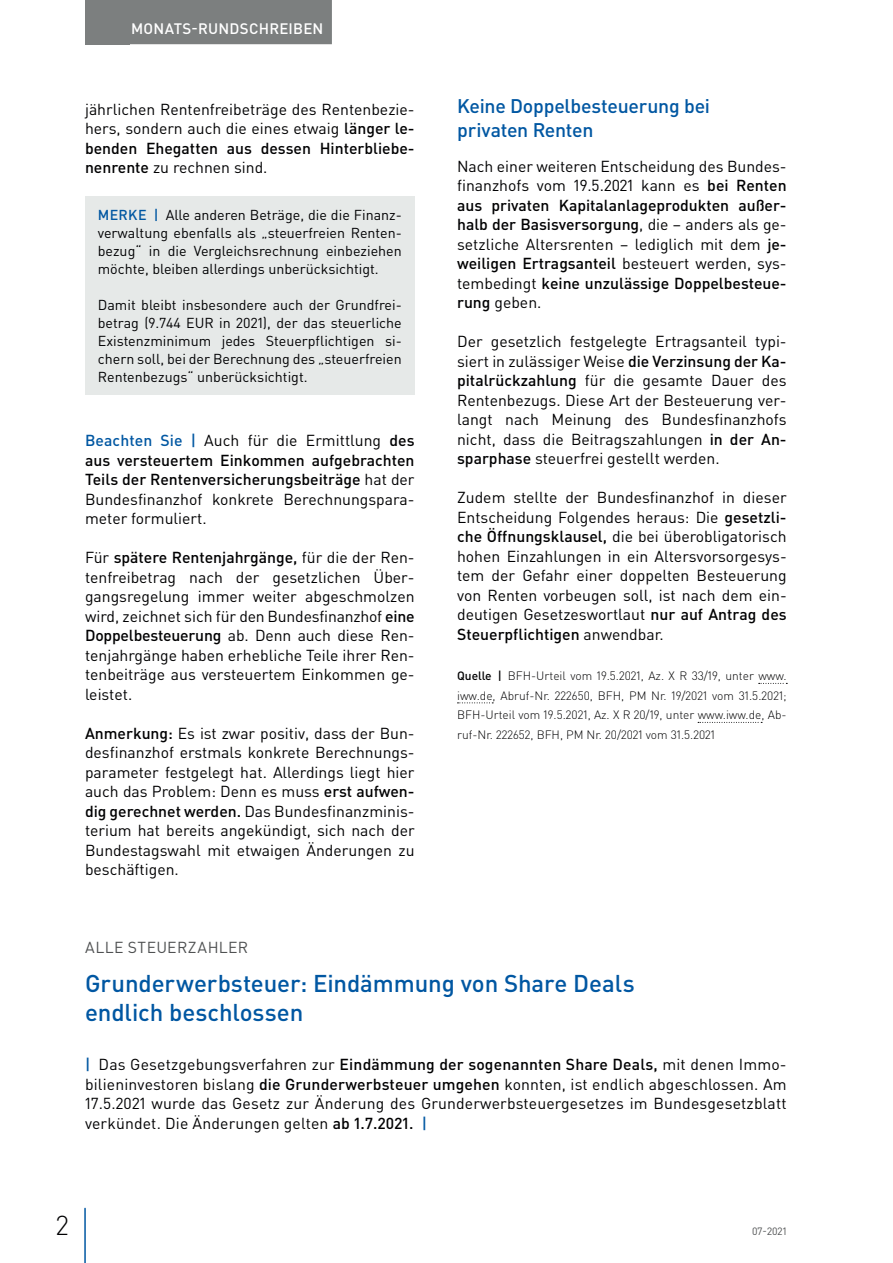
<style>
.page{position:relative;width:893px;height:1263px;background:#fff}
.page>*{position:absolute;margin:0;border:0;box-sizing:border-box;transform-origin:0 0}
.t1{font:300 27px "DIN Pro";color:#000002}
.t2{font:500 24px/28.5px "DIN Pro";letter-spacing:-.005em;color:#0157a2}
.t3{font:500 19.5px/24px "DIN Pro";letter-spacing:-.015em;color:#0157a2}
.t4{font:15.75px/19.5px "DIN Pro";color:#000002;text-align:justify}
.t5{font:15.75px "DIN Pro";letter-spacing:.025em;color:#4f5152}
.t6{font:500 15px "DIN Pro";letter-spacing:.015em;color:#fff}
.t7{font:14.25px/18px "DIN Pro";color:#000002;text-align:justify}
.t8{font:300 12px/19.5px "DIN Pro";color:#000002;text-align:justify}
.t9{font:10.5px "DIN Pro";color:#4f5152}
.s1{font-weight:500}
.s2{font-weight:500;color:#0157a2}
</style>
<div class="page">
<div style="left:85px;top:0;width:45px;height:44px;background:#7c7f7f"></div>
<hr style="left:84px;top:1208px;width:2px;height:55px;background:#0157a2">
<div style="left:122px;top:0;width:210px;height:44px;background:#7c7f7f"></div>
<div style="left:85px;top:197px;width:330px;height:198px;background:#e6e9e8"></div>
<svg style="left:759px;top:683px;width:28px;height:1px"></svg>
<svg style="left:457px;top:702px;width:36px;height:1px"></svg>
<svg style="left:698px;top:722px;width:64px;height:1px"></svg>
<p class="t6" style="left:131px;top:18px;width:194px">MONATS-RUNDSCHREIBEN</p>
<p class="t4" style="left:85px;top:99px;width:331px">jährlichen Rentenfreibeträge des Rentenbezie&shy;hers, sondern auch die eines etwaig <span class="s1">länger le&shy;benden Ehegatten aus dessen Hinterbliebe&shy;nenrente</span> zu rechnen sind.</p>
<p class="t7" style="left:98px;top:205px;width:306px"><span class="s2">MERKE |</span> Alle anderen Beträge, die die Finanz&shy;verwaltung ebenfalls als „steuerfreien Renten&shy;bezug“ in die Vergleichsrechnung einbeziehen möchte, bleiben allerdings unberücksichtigt.</p>
<p class="t7" style="left:98px;top:295px;width:306px">Damit bleibt insbesondere auch der Grundfrei&shy;betrag (9.744 EUR in 2021), der das steuerliche Existenzminimum jedes Steuerpflichtigen si&shy;chern soll, bei der Berechnung des „steuerfreien Rentenbezugs“ unberücksichtigt.</p>
<p class="t4" style="left:85px;top:430px;width:331px"><span class="s2">Beachten Sie |</span> Auch für die Ermittlung <span class="s1">des aus versteuertem Einkommen aufgebrachten Teils der Rentenversicherungsbeiträge</span> hat der Bundesfinanzhof konkrete Berechnungspara&shy;meter formuliert.</p>
<p class="t4" style="left:85px;top:547px;width:331px">Für <span class="s1">spätere Rentenjahrgänge,</span> für die der Ren&shy;tenfreibetrag nach der gesetzlichen Über&shy;gangsregelung immer weiter abgeschmolzen wird, zeichnet sich für den Bundesfinanzhof <span class="s1">eine Doppelbesteuerung</span> ab. Denn auch diese Ren&shy;tenjahrgänge haben erhebliche Teile ihrer Ren&shy;tenbeiträge aus versteuertem Einkommen ge&shy;leistet.</p>
<p class="t4" style="left:85px;top:723px;width:331px"><span class="s1">Anmerkung:</span> Es ist zwar positiv, dass der Bun&shy;desfinanzhof erstmals konkrete Berechnungs&shy;parameter festgelegt hat. Allerdings liegt hier auch das Problem: Denn es muss <span class="s1">erst aufwen&shy;dig gerechnet werden.</span> Das Bundesfinanzminis&shy;terium hat bereits angekündigt, sich nach der Bundestagswahl mit etwaigen Änderungen zu beschäftigen.</p>
<p class="t3" style="left:457px;top:93px;width:254px">Keine Doppelbesteuerung bei privaten Renten</p>
<p class="t4" style="left:457px;top:156px;width:331px">Nach einer weiteren Entscheidung des Bundes&shy;finanzhofs vom 19.5.2021 kann es <span class="s1">bei Renten aus privaten Kapitalanlageprodukten außer&shy;halb der Basisversorgung</span>, die – anders als ge&shy;setzliche Altersrenten – lediglich mit dem <span class="s1">je&shy;weiligen Ertragsanteil</span> besteuert werden, sys&shy;tembedingt <span class="s1">keine unzulässige Doppelbesteue&shy;rung</span> geben.</p>
<p class="t4" style="left:457px;top:331px;width:331px">Der gesetzlich festgelegte Ertragsanteil typi&shy;siert in zulässiger Weise <span class="s1">die Verzinsung der Ka&shy;pitalrückzahlung</span> für die gesamte Dauer des Rentenbezugs. Diese Art der Besteuerung ver&shy;langt nach Meinung des Bundesfinanzhofs nicht, dass die Beitragszahlungen <span class="s1">in der An&shy;sparphase</span> steuerfrei gestellt werden.</p>
<p class="t4" style="left:457px;top:487px;width:331px">Zudem stellte der Bundesfinanzhof in dieser Entscheidung Folgendes heraus: Die <span class="s1">gesetzli&shy;che Öffnungsklausel,</span> die bei überobligatorisch hohen Einzahlungen in ein Altersvorsorgesys&shy;tem der Gefahr einer doppelten Besteuerung von Renten vorbeugen soll, ist nach dem ein&shy;deutigen Gesetzeswortlaut <span class="s1">nur auf Antrag des Steuerpflichtigen</span> anwendbar.</p>
<p class="t8" style="left:457px;top:666px;width:331px"><span class="s1">Quelle |</span> BFH-Urteil vom 19.5.2021, Az. X R 33/19, unter www. iww.de, Abruf-Nr. 222650, BFH, PM Nr. 19/2021 vom 31.5.2021; BFH-Urteil vom 19.5.2021, Az. X R 20/19, unter www.iww.de, Ab&shy;ruf-Nr. 222652, BFH, PM Nr. 20/2021 vom 31.5.2021</p>
<p class="t5" style="left:85px;top:937px;width:165px">ALLE STEUERZAHLER</p>
<h2 class="t2" style="left:85px;top:968px;width:551px">Grunderwerbsteuer: Eindämmung von Share Deals endlich beschlossen</h2>
<p class="t4" style="left:85px;top:1054px;width:703px"><span class="s2">|</span> Das Gesetzgebungsverfahren zur <span class="s1">Eindämmung der sogenannten Share Deals,</span> mit denen Immo&shy;bilieninvestoren bislang <span class="s1">die Grunderwerbsteuer umgehen</span> konnten, ist endlich abgeschlossen. Am 17.5.2021 wurde das Gesetz zur Änderung des Grunderwerbsteuergesetzes im Bundesgesetzblatt verkündet. Die Änderungen gelten <span class="s1">ab 1.7.2021.</span> <span class="s2">|</span></p>
<h1 class="t1" style="left:56px;top:1207px;width:14px">2</h1>
<p class="t9" style="left:752px;top:1224px;width:36px">07-2021</p>
</div>
